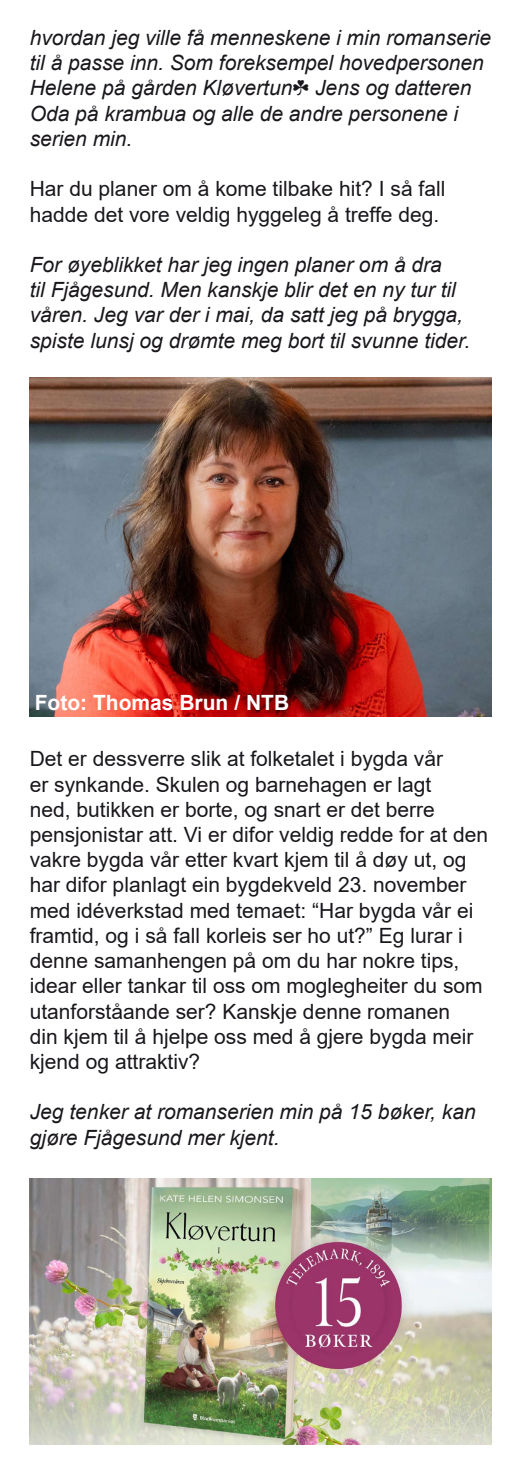
<style>
.page{position:relative;width:521px;height:1474px;background:#fff}
.page>*{position:absolute;margin:0;border:0;box-sizing:border-box;transform-origin:0 0}
.t1{font:21px/25.2px "Arial";color:#1a171c}
.t2{font:italic 21px/25.2px "Arial";color:#1a171c}
.t3{font:700 21px "Arial";color:#fff}
</style>
<div class="page">
<img style="left:30px;top:377px;width:461px;height:339px">
<img style="left:30px;top:1178px;width:461px;height:266px">
<p class="t2" style="left:30px;top:25px;width:463px">hvordan jeg ville få menneskene i min romanserie til å passe inn. Som foreksempel hovedpersonen Helene på gården Kløvertun☘ Jens og datteren Oda på krambua og alle de andre personene i serien min.</p>
<p class="t1" style="left:30px;top:176px;width:417px">Har du planer om å kome tilbake hit? I så fall hadde det vore veldig hyggeleg å treffe deg.</p>
<p class="t2" style="left:30px;top:252px;width:442px">For øyeblikket har jeg ingen planer om å dra<br>til Fjågesund. Men kanskje blir det en ny tur til våren. Jeg var der i mai, da satt jeg på brygga, spiste lunsj og drømte meg bort til svunne tider.</p>
<p class="t3" style="left:35px;top:688px;width:256px">Foto: Thomas Brun / NTB</p>
<p class="t1" style="left:30px;top:746px;width:460px">Det er dessverre slik at folketalet i bygda vår<br>er synkande. Skulen og barnehagen er lagt<br>ned, butikken er borte, og snart er det berre pensjonistar att. Vi er difor veldig redde for at den vakre bygda vår etter kvart kjem til å døy ut, og har difor planlagt ein bygdekveld 23. november med idéverkstad med temaet: “Har bygda vår ei framtid, og i så fall korleis ser ho ut?” Eg lurar i denne samanhengen på om du har nokre tips, idear eller tankar til oss om moglegheiter du som utanforståande ser? Kanskje denne romanen<br>din kjem til å hjelpe oss med å gjere bygda meir kjend og attraktiv?</p>
<p class="t2" style="left:30px;top:1099px;width:447px">Jeg tenker at romanserien min på 15 bøker, kan gjøre Fjågesund mer kjent.</p>
</div>
